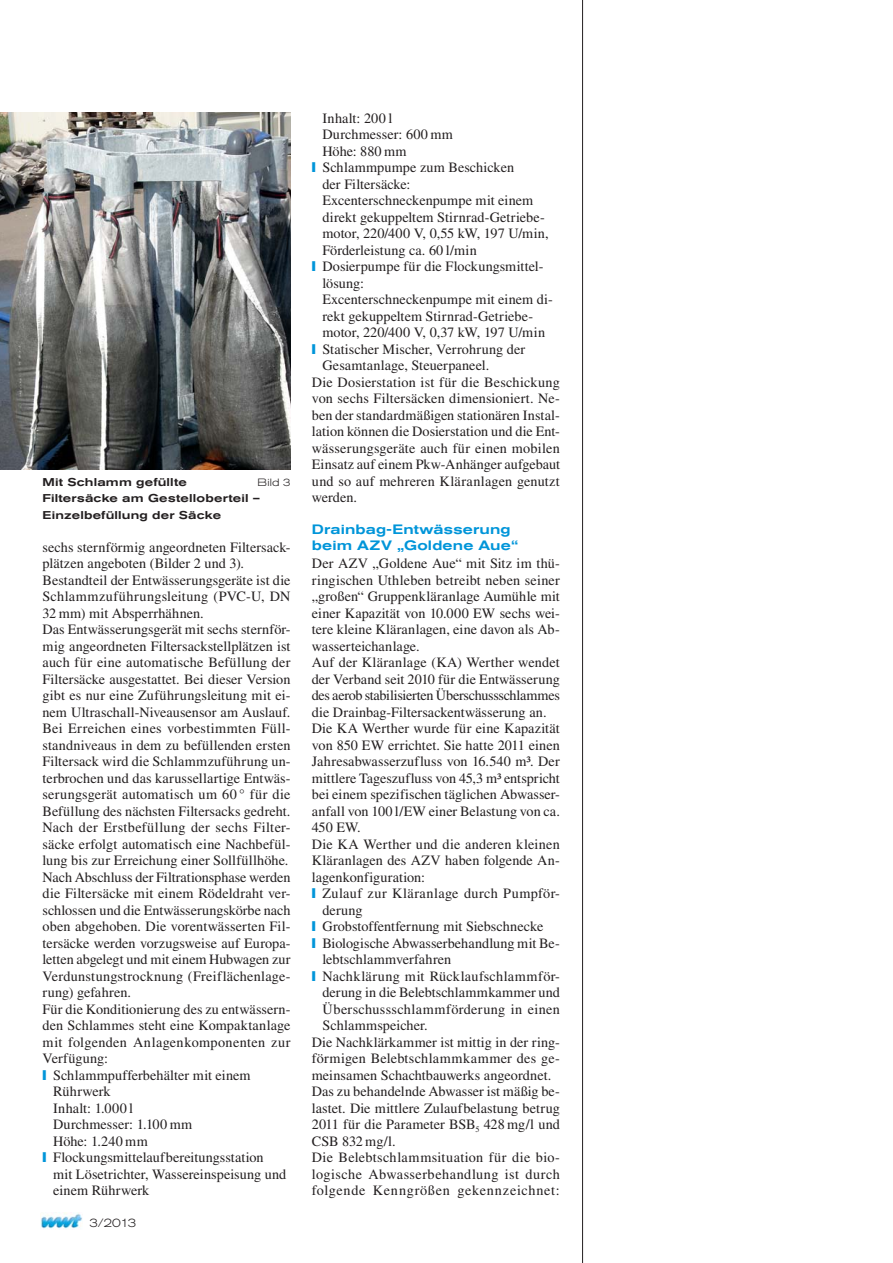
<style>
.page{position:relative;width:893px;height:1263px;background:#fff}
.page>*{position:absolute;margin:0;border:0;box-sizing:border-box;transform-origin:0 0}
.t1{font:14.25px "Times LT Std";letter-spacing:.005em;color:#231f20}
.t2{font:14.25px "Times LT Std";letter-spacing:.025em;color:#231f20}
.t3{font:14.25px "Times LT Std";letter-spacing:-.025em;color:#231f20}
.t4{font:14.25px "Times LT Std";letter-spacing:.03em;color:#231f20}
.t5{font:14.25px "Times LT Std";letter-spacing:.045em;color:#231f20}
.t6{font:500 expanded 13.5px/16.5px "Akzidenz Grotesk BQ";letter-spacing:.01em;color:#0095d9}
.t7{font:300 expanded 12px "Akzidenz Grotesk BQ";color:#231f20}
.t8{font:500 expanded 11.25px/16.5px "Akzidenz Grotesk BQ";letter-spacing:.015em;color:#231f20}
.t9{font:300 expanded 10.5px "Akzidenz Grotesk BQ";color:#231f20}
.s1{color:#0095d9}
</style>
<div class="page">
<img style="left:41px;top:1212px;width:42px;height:17px">
<hr style="left:582px;top:0;width:1px;height:1263px;background:#231f20">
<img style="left:0;top:113px;width:291px;height:356px">
<p class="t8" style="left:43px;top:475px;width:146px">Mit Schlamm gefüllte</p>
<p class="t9" style="left:257px;top:478px;width:35px">Bild 3</p>
<p class="t8" style="left:43px;top:491px;width:219px">Filtersäcke am Gestelloberteil –<br>Einzelbefüllung der Säcke</p>
<p class="t1" style="left:43px;top:542px;width:250px">sechs sternförmig angeordneten Filtersack-</p>
<p class="t1" style="left:43px;top:558px;width:203px">plätzen angeboten (Bilder 2 und 3).</p>
<p class="t1" style="left:43px;top:575px;width:249px">Bestandteil der Entwässerungsgeräte ist die</p>
<p class="t1" style="left:43px;top:591px;width:250px">Schlammzuführungsleitung (PVC-U, DN</p>
<p class="t1" style="left:43px;top:608px;width:163px">32 mm) mit Absperrhähnen.</p>
<p class="t1" style="left:43px;top:624px;width:250px">Das Entwässerungsgerät mit sechs sternför-</p>
<p class="t1" style="left:43px;top:641px;width:250px">mig angeordneten Filtersackstellplätzen ist</p>
<p class="t1" style="left:43px;top:657px;width:249px">auch für eine automatische Befüllung der</p>
<p class="t1" style="left:43px;top:674px;width:250px">Filtersäcke ausgestattet. Bei dieser Version</p>
<p class="t1" style="left:43px;top:690px;width:249px">gibt es nur eine Zuführungsleitung mit ei-</p>
<p class="t1" style="left:43px;top:707px;width:249px">nem Ultraschall-Niveausensor am Auslauf.</p>
<p class="t1" style="left:43px;top:723px;width:250px">Bei Erreichen eines vorbestimmten Füll-</p>
<p class="t1" style="left:43px;top:740px;width:249px">standniveaus in dem zu befüllenden ersten</p>
<p class="t1" style="left:43px;top:756px;width:250px">Filtersack wird die Schlammzuführung un-</p>
<p class="t1" style="left:43px;top:773px;width:250px">terbrochen und das karussellartige Entwäs-</p>
<p class="t1" style="left:43px;top:789px;width:250px">serungsgerät automatisch um 60 ° für die</p>
<p class="t1" style="left:43px;top:806px;width:249px">Befüllung des nächsten Filtersacks gedreht.</p>
<p class="t1" style="left:43px;top:822px;width:249px">Nach der Erstbefüllung der sechs Filter-</p>
<p class="t1" style="left:43px;top:839px;width:250px">säcke erfolgt automatisch eine Nachbefül-</p>
<p class="t1" style="left:43px;top:855px;width:247px">lung bis zur Erreichung einer Sollfüllhöhe.</p>
<p class="t1" style="left:43px;top:872px;width:249px">Nach Abschluss der Filtrationsphase werden</p>
<p class="t1" style="left:43px;top:888px;width:250px">die Filtersäcke mit einem Rödeldraht ver-</p>
<p class="t1" style="left:43px;top:905px;width:249px">schlossen und die Entwässerungskörbe nach</p>
<p class="t1" style="left:43px;top:921px;width:250px">oben abgehoben. Die vorentwässerten Fil-</p>
<p class="t1" style="left:43px;top:938px;width:250px">tersäcke werden vorzugsweise auf Europa-</p>
<p class="t1" style="left:43px;top:954px;width:250px">letten abgelegt und mit einem Hubwagen zur</p>
<p class="t1" style="left:43px;top:971px;width:250px">Verdunstungstrocknung (Freiflächenlage-</p>
<p class="t1" style="left:43px;top:987px;width:90px">rung) gefahren.</p>
<p class="t1" style="left:43px;top:1004px;width:249px">Für die Konditionierung des zu entwässern-</p>
<p class="t1" style="left:43px;top:1020px;width:249px">den Schlammes steht eine Kompaktanlage</p>
<p class="t2" style="left:43px;top:1037px;width:250px">mit folgenden Anlagenkomponenten zur</p>
<p class="t1" style="left:43px;top:1053px;width:67px">Verfügung:</p>
<p class="t1" style="left:43px;top:1070px;width:210px"><span class="s1">❙</span> Schlammpufferbehälter mit einem</p>
<p class="t1" style="left:53px;top:1086px;width:59px">Rührwerk</p>
<p class="t1" style="left:53px;top:1103px;width:82px">Inhalt: 1.000 l</p>
<p class="t1" style="left:53px;top:1119px;width:141px">Durchmesser: 1.100 mm</p>
<p class="t1" style="left:53px;top:1136px;width:96px">Höhe: 1.240 mm</p>
<p class="t1" style="left:43px;top:1152px;width:223px"><span class="s1">❙</span> Flockungsmittelaufbereitungsstation</p>
<p class="t1" style="left:53px;top:1169px;width:235px">mit Lösetrichter, Wassereinspeisung und</p>
<p class="t1" style="left:53px;top:1185px;width:98px">einem Rührwerk</p>
<p class="t7" style="left:89px;top:1218px;width:48px">3/2013</p>
<p class="t1" style="left:322px;top:113px;width:71px">Inhalt: 200 l</p>
<p class="t1" style="left:322px;top:129px;width:132px">Durchmesser: 600 mm</p>
<p class="t1" style="left:322px;top:146px;width:86px">Höhe: 880 mm</p>
<p class="t1" style="left:312px;top:162px;width:204px"><span class="s1">❙</span> Schlammpumpe zum Beschicken</p>
<p class="t1" style="left:322px;top:179px;width:90px">der Filtersäcke:</p>
<p class="t1" style="left:322px;top:195px;width:212px">Excenterschneckenpumpe mit einem</p>
<p class="t1" style="left:322px;top:212px;width:224px">direkt gekuppeltem Stirnrad-Getriebe-</p>
<p class="t1" style="left:322px;top:228px;width:228px">motor, 220/400 V, 0,55 kW, 197 U/min,</p>
<p class="t1" style="left:322px;top:245px;width:156px">Förderleistung ca. 60 l/min</p>
<p class="t1" style="left:312px;top:261px;width:233px"><span class="s1">❙</span> Dosierpumpe für die Flockungsmittel-</p>
<p class="t1" style="left:322px;top:278px;width:43px">lösung:</p>
<p class="t1" style="left:322px;top:294px;width:232px">Excenterschneckenpumpe mit einem di-</p>
<p class="t1" style="left:322px;top:311px;width:212px">rekt gekuppeltem Stirnrad-Getriebe-</p>
<p class="t1" style="left:322px;top:327px;width:224px">motor, 220/400 V, 0,37 kW, 197 U/min</p>
<p class="t1" style="left:312px;top:344px;width:215px"><span class="s1">❙</span> Statischer Mischer, Verrohrung der</p>
<p class="t1" style="left:322px;top:360px;width:168px">Gesamtanlage, Steuerpaneel.</p>
<p class="t1" style="left:312px;top:377px;width:250px">Die Dosierstation ist für die Beschickung</p>
<p class="t1" style="left:312px;top:393px;width:250px">von sechs Filtersäcken dimensioniert. Ne-</p>
<p class="t1" style="left:312px;top:410px;width:249px">ben der standardmäßigen stationären Instal-</p>
<p class="t1" style="left:312px;top:426px;width:250px">lation können die Dosierstation und die Ent-</p>
<p class="t1" style="left:312px;top:443px;width:250px">wässerungsgeräte auch für einen mobilen</p>
<p class="t1" style="left:312px;top:459px;width:250px">Einsatz auf einem Pkw-Anhänger aufgebaut</p>
<p class="t1" style="left:312px;top:476px;width:250px">und so auf mehreren Kläranlagen genutzt</p>
<p class="t1" style="left:312px;top:492px;width:47px">werden.</p>
<p class="t6" style="left:312px;top:522px;width:208px">Drainbag-Entwässerung beim AZV „Goldene Aue“</p>
<p class="t1" style="left:312px;top:558px;width:250px">Der AZV „Goldene Aue“ mit Sitz im thü-</p>
<p class="t1" style="left:312px;top:575px;width:250px">ringischen Uthleben betreibt neben seiner</p>
<p class="t1" style="left:312px;top:591px;width:250px">„großen“ Gruppenkläranlage Aumühle mit</p>
<p class="t1" style="left:312px;top:608px;width:250px">einer Kapazität von 10.000 EW sechs wei-</p>
<p class="t1" style="left:312px;top:624px;width:249px">tere kleine Kläranlagen, eine davon als Ab-</p>
<p class="t1" style="left:312px;top:641px;width:109px">wasserteichanlage.</p>
<p class="t1" style="left:312px;top:657px;width:249px">Auf der Kläranlage (KA) Werther wendet</p>
<p class="t1" style="left:312px;top:674px;width:249px">der Verband seit 2010 für die Entwässerung</p>
<p class="t3" style="left:312px;top:690px;width:250px">des aerob stabilisierten Überschussschlammes</p>
<p class="t1" style="left:312px;top:707px;width:236px">die Drainbag-Filtersackentwässerung an.</p>
<p class="t1" style="left:312px;top:723px;width:249px">Die KA Werther wurde für eine Kapazität</p>
<p class="t1" style="left:312px;top:740px;width:249px">von 850 EW errichtet. Sie hatte 2011 einen</p>
<p class="t1" style="left:312px;top:756px;width:249px">Jahresabwasserzufluss von 16.540 m3. Der</p>
<p class="t1" style="left:312px;top:773px;width:250px">mittlere Tageszufluss von 45,3 m3 entspricht</p>
<p class="t1" style="left:312px;top:789px;width:250px">bei einem spezifischen täglichen Abwasser-</p>
<p class="t1" style="left:312px;top:806px;width:250px">anfall von 100 l/EW einer Belastung von ca.</p>
<p class="t1" style="left:312px;top:822px;width:50px">450 EW.</p>
<p class="t1" style="left:312px;top:839px;width:249px">Die KA Werther und die anderen kleinen</p>
<p class="t1" style="left:312px;top:855px;width:249px">Kläranlagen des AZV haben folgende An-</p>
<p class="t1" style="left:312px;top:872px;width:115px">lagenkonfiguration:</p>
<p class="t2" style="left:312px;top:888px;width:250px"><span class="s1">❙</span> Zulauf zur Kläranlage durch Pumpför-</p>
<p class="t1" style="left:322px;top:905px;width:42px">derung</p>
<p class="t1" style="left:312px;top:921px;width:233px"><span class="s1">❙</span> Grobstoffentfernung mit Siebschnecke</p>
<p class="t1" style="left:312px;top:938px;width:250px"><span class="s1">❙</span> Biologische Abwasserbehandlung mit Be-</p>
<p class="t1" style="left:322px;top:954px;width:130px">lebtschlammverfahren</p>
<p class="t1" style="left:312px;top:971px;width:250px"><span class="s1">❙</span> Nachklärung mit Rücklaufschlammför-</p>
<p class="t1" style="left:322px;top:987px;width:239px">derung in die Belebtschlammkammer und</p>
<p class="t1" style="left:322px;top:1004px;width:239px">Überschussschlammförderung in einen</p>
<p class="t1" style="left:322px;top:1020px;width:107px">Schlammspeicher.</p>
<p class="t1" style="left:312px;top:1037px;width:249px">Die Nachklärkammer ist mittig in der ring-</p>
<p class="t1" style="left:312px;top:1053px;width:250px">förmigen Belebtschlammkammer des ge-</p>
<p class="t1" style="left:312px;top:1070px;width:241px">meinsamen Schachtbauwerks angeordnet.</p>
<p class="t1" style="left:312px;top:1086px;width:250px">Das zu behandelnde Abwasser ist mäßig be-</p>
<p class="t1" style="left:312px;top:1103px;width:250px">lastet. Die mittlere Zulaufbelastung betrug</p>
<p class="t1" style="left:312px;top:1119px;width:250px">2011 für die Parameter BSB<sub>5</sub> 428 mg/l und</p>
<p class="t1" style="left:312px;top:1136px;width:85px">CSB 832 mg/l.</p>
<p class="t1" style="left:312px;top:1152px;width:250px">Die Belebtschlammsituation für die bio-</p>
<p class="t4" style="left:312px;top:1169px;width:250px">logische Abwasserbehandlung ist durch</p>
<p class="t5" style="left:312px;top:1185px;width:250px">folgende Kenngrößen gekennzeichnet:</p>
</div>
